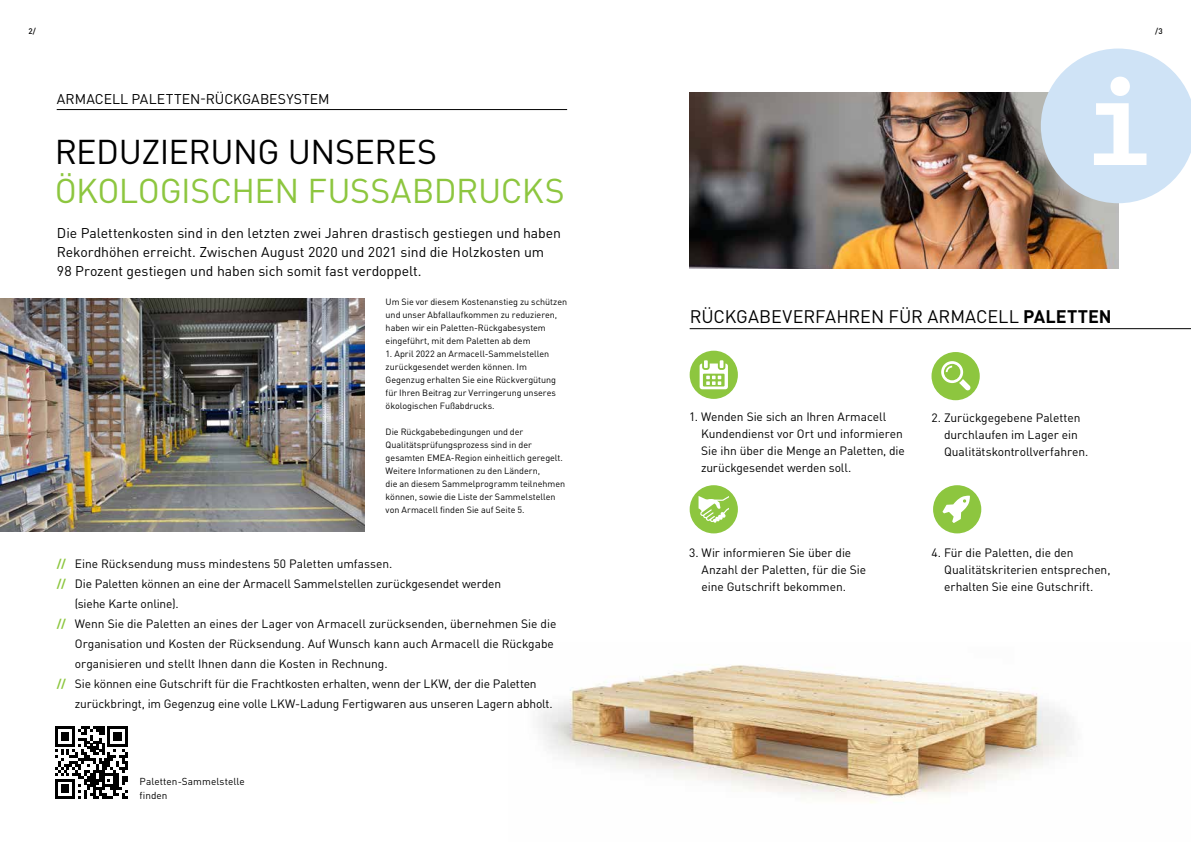
<style>
.page{position:relative;width:1191px;height:842px;background:#fff}
.page>*{position:absolute;margin:0;border:0;box-sizing:border-box;transform-origin:0 0}
.t1{font:34px "DIN Pro";letter-spacing:-.015em;color:#8dc63f}
.t2{font:34px "DIN Pro";letter-spacing:-.015em;color:#000}
.t3{font:18px "DIN Pro";letter-spacing:-.005em;color:#000}
.t4{font:14px/19px "DIN Pro";letter-spacing:-.005em;color:#000}
.t5{font:12px/17px "DIN Pro";letter-spacing:-.005em;color:#000}
.t6{font:10px/14px "DIN Pro";letter-spacing:.005em;color:#000}
.t7{font:9px/13px "DIN Pro";letter-spacing:-.005em;color:#000}
.t8{font:500 8px "DIN Pro";color:#000}
.s1{font-weight:700;color:#8dc63f}
.s2{font-weight:700}
.s3{font-size:12.1px}
</style>
<div class="page">
<img style="left:538px;top:665px;width:534px;height:138px">
<hr style="left:57px;top:109px;width:510px;height:1px;background:#000">
<img style="left:0;top:298px;width:364px;height:233px">
<hr style="left:689px;top:328px;width:502px;height:1px;background:#000">
<img style="left:689px;top:93px;width:429px;height:175px">
<svg style="left:1040px;top:49px;width:151px;height:154px"></svg>
<div style="left:689px;top:485px;width:49px;height:48px;background:#8dc63f;border-radius:50%"></div>
<svg style="left:698px;top:496px;width:31px;height:27px"></svg>
<div style="left:933px;top:485px;width:48px;height:48px;background:#8dc63f;border-radius:50%"></div>
<svg style="left:942px;top:496px;width:28px;height:27px"></svg>
<div style="left:931px;top:352px;width:48px;height:48px;background:#8dc63f;border-radius:50%"></div>
<svg style="left:941px;top:361px;width:29px;height:30px"></svg>
<div style="left:689px;top:351px;width:49px;height:48px;background:#8dc63f;border-radius:50%"></div>
<svg style="left:699px;top:360px;width:29px;height:29px"></svg>
<svg style="left:55px;top:726px;width:73px;height:73px"></svg>
<p class="t8" style="left:28px;top:25px;width:9px">2/</p>
<p class="t8" style="left:1155px;top:25px;width:9px">/3</p>
<p class="t4" style="left:57px;top:88px;width:274px">ARMACELL PALETTEN-RÜCKGABESYSTEM</p>
<h1 class="t2" style="left:54px;top:126px;width:384px">REDUZIERUNG UNSERES</h1>
<h1 class="t1" style="left:54px;top:165px;width:512px">ÖKOLOGISCHEN FUSSABDRUCKS</h1>
<p class="t4" style="left:57px;top:223px;width:505px">Die Palettenkosten sind in den letzten zwei Jahren drastisch gestiegen und haben<br>Rekordhöhen erreicht. Zwischen August 2020 und 2021 sind die Holzkosten um<br>98 Prozent gestiegen und haben sich somit fast verdoppelt.</p>
<p class="t7" style="left:386px;top:295px;width:183px">Um Sie vor diesem Kostenanstieg zu schützen und unser Abfallaufkommen zu reduzieren, haben wir ein Paletten-Rückgabesystem eingeführt, mit dem Paletten ab dem</p>
<p class="t7" style="left:386px;top:347px;width:172px">1. April 2022 an Armacell-Sammelstellen zurückgesendet werden können. Im Gegenzug erhalten Sie eine Rückvergütung für Ihren Beitrag zur Verringerung unseres ökologischen Fußabdrucks.</p>
<p class="t7" style="left:386px;top:425px;width:181px">Die Rückgabebedingungen und der Qualitätsprüfungsprozess sind in der gesamten EMEA-Region einheitlich geregelt.<br>Weitere Informationen zu den Ländern,<br>die an diesem Sammelprogramm teilnehmen können, sowie die Liste der Sammelstellen von Armacell finden Sie auf Seite 5.</p>
<p class="t5" style="left:57px;top:554px;width:337px"><span class="s1">//</span> Eine Rücksendung muss mindestens 50 Paletten umfassen.</p>
<p class="t5" style="left:57px;top:574px;width:446px"><span class="s1">//</span> Die Paletten können an eine der Armacell Sammelstellen zurückgesendet werden</p>
<p class="t5" style="left:75px;top:594px;width:106px">(siehe Karte online).</p>
<p class="t5" style="left:57px;top:614px;width:501px"><span class="s1">//</span> Wenn Sie die Paletten an eines der Lager von Armacell zurücksenden, übernehmen Sie die</p>
<p class="t5" style="left:75px;top:634px;width:480px">Organisation und Kosten der Rücksendung. Auf Wunsch kann auch Armacell die Rückgabe</p>
<p class="t5" style="left:75px;top:654px;width:314px">organisieren und stellt Ihnen dann die Kosten in Rechnung.</p>
<p class="t5" style="left:57px;top:674px;width:481px"><span class="s1">//</span> Sie können eine Gutschrift für die Frachtkosten erhalten, wenn der LKW, der die Paletten</p>
<p class="t5" style="left:75px;top:694px;width:479px">zurückbringt, im Gegenzug eine volle LKW-Ladung Fertigwaren aus unseren Lagern abholt.</p>
<p class="t6" style="left:140px;top:774px;width:107px">Paletten-Sammelstelle finden</p>
<h2 class="t3" style="left:689px;top:302px;width:423px">RÜCKGABEVERFAHREN FÜR ARMACELL <span class="s2">PALETTEN</span></h2>
<p class="t5" style="left:701px;top:407px;width:205px;text-indent:-12px"><span class="s3">1.</span> Wenden Sie sich an Ihren Armacell Kundendienst vor Ort und informieren Sie ihn über die Menge an Paletten, die zurückgesendet werden soll.</p>
<p class="t5" style="left:944px;top:409px;width:146px;text-indent:-13px">2. Zurückgegebene Paletten durchlaufen im Lager ein<br>Qualitätskontrollverfahren.</p>
<p class="t5" style="left:701px;top:543px;width:166px;text-indent:-12px">3. Wir informieren Sie über die<br>Anzahl der Paletten, für die Sie eine Gutschrift bekommen.</p>
<p class="t5" style="left:944px;top:543px;width:168px;text-indent:-13px">4. Für die Paletten, die den<br>Qualitätskriterien entsprechen, erhalten Sie eine Gutschrift.</p>
</div>
